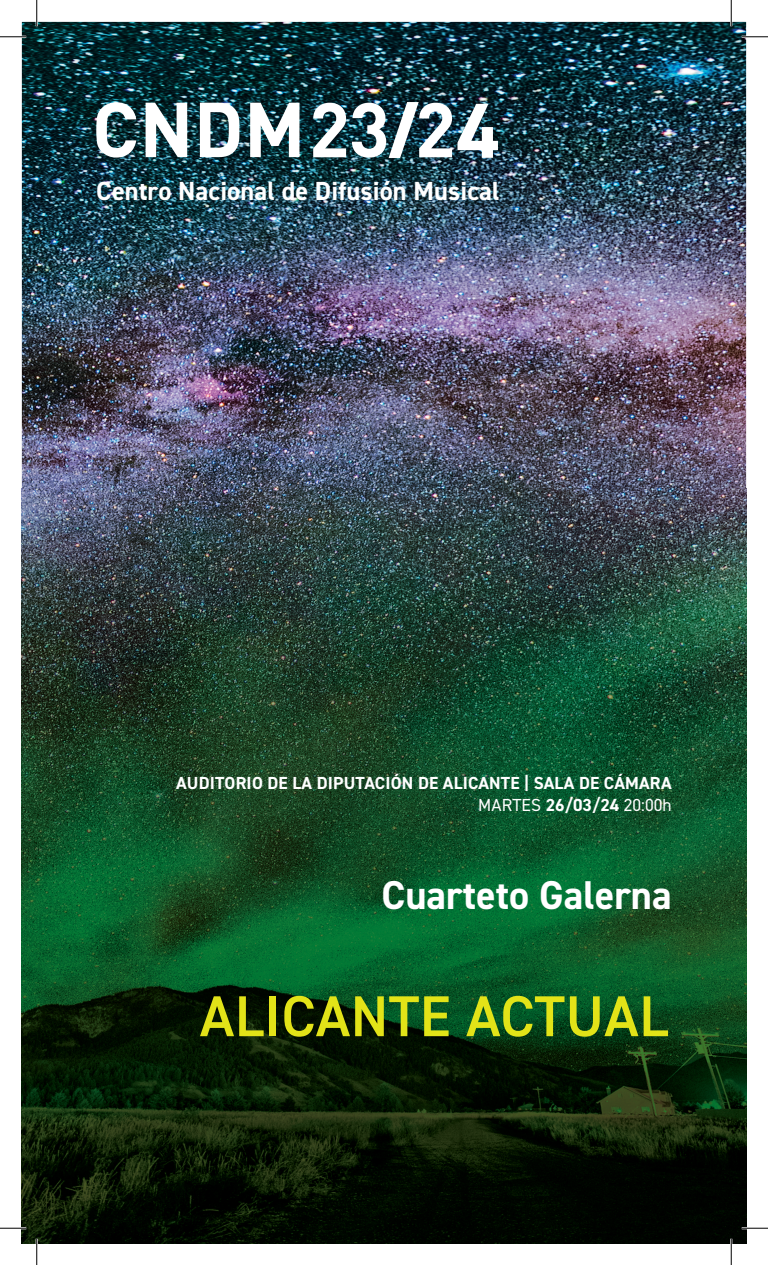
<style>
.page{position:relative;width:768px;height:1265px;background:#fff}
.page>*{position:absolute;margin:0;border:0;box-sizing:border-box;transform-origin:0 0}
.t1{font:600 57.75px "DIN2014";letter-spacing:.01em;color:#e2e318}
.t2{font:700 40.25px "DIN2014";color:#fff}
.t3{font:700 26.25px "DIN2014";letter-spacing:.005em;color:#fff}
.t4{font:700 17.5px/22.2px "DIN2014";letter-spacing:.01em;color:#fff;text-align:right}
.s1{font-weight:400}
</style>
<div class="page">
<img style="left:22px;top:22px;width:724px;height:466px">
<img style="left:22px;top:488px;width:724px;height:754px">
<svg style="left:96px;top:102px;width:40px;height:55px"></svg>
<svg style="left:146px;top:103px;width:41px;height:54px"></svg>
<svg style="left:200px;top:103px;width:39px;height:54px"></svg>
<svg style="left:250px;top:103px;width:49px;height:54px"></svg>
<svg style="left:313px;top:103px;width:33px;height:54px"></svg>
<img style="left:352px;top:102px;width:146px;height:56px">
<hr style="left:0;top:36px;width:26px;height:2px;background:#fff">
<hr style="left:742px;top:36px;width:26px;height:2px;background:#fff">
<hr style="left:0;top:1226px;width:26px;height:2px;background:#fff">
<hr style="left:742px;top:1226px;width:26px;height:2px;background:#fff">
<hr style="left:36px;top:0;width:2px;height:26px;background:#fff">
<hr style="left:36px;top:1238px;width:2px;height:26px;background:#fff">
<hr style="left:730px;top:0;width:2px;height:26px;background:#fff">
<hr style="left:730px;top:1238px;width:2px;height:26px;background:#fff">
<svg style="left:0;top:36px;width:26px;height:1px"></svg>
<svg style="left:742px;top:36px;width:26px;height:1px"></svg>
<svg style="left:0;top:1227px;width:26px;height:1px"></svg>
<svg style="left:742px;top:1227px;width:26px;height:1px"></svg>
<svg style="left:36px;top:0;width:1px;height:26px"></svg>
<svg style="left:36px;top:1238px;width:1px;height:26px"></svg>
<svg style="left:731px;top:0;width:1px;height:26px"></svg>
<svg style="left:731px;top:1238px;width:1px;height:26px"></svg>
<h3 class="t3" style="left:96px;top:173px;width:405px">Centro Nacional de Difusión Musical</h3>
<p class="t4" style="left:176px;top:771px;width:497px">AUDITORIO DE LA DIPUTACIÓN DE ALICANTE | SALA DE CÁMARA<br><span class="s1">MARTES</span> 26/03/24 <span class="s1">20:00h</span></p>
<h2 class="t2" style="left:382px;top:868px;width:292px">Cuarteto Galerna</h2>
<h1 class="t1" style="left:200px;top:977px;width:470px">ALICANTE ACTUAL</h1>
</div>
